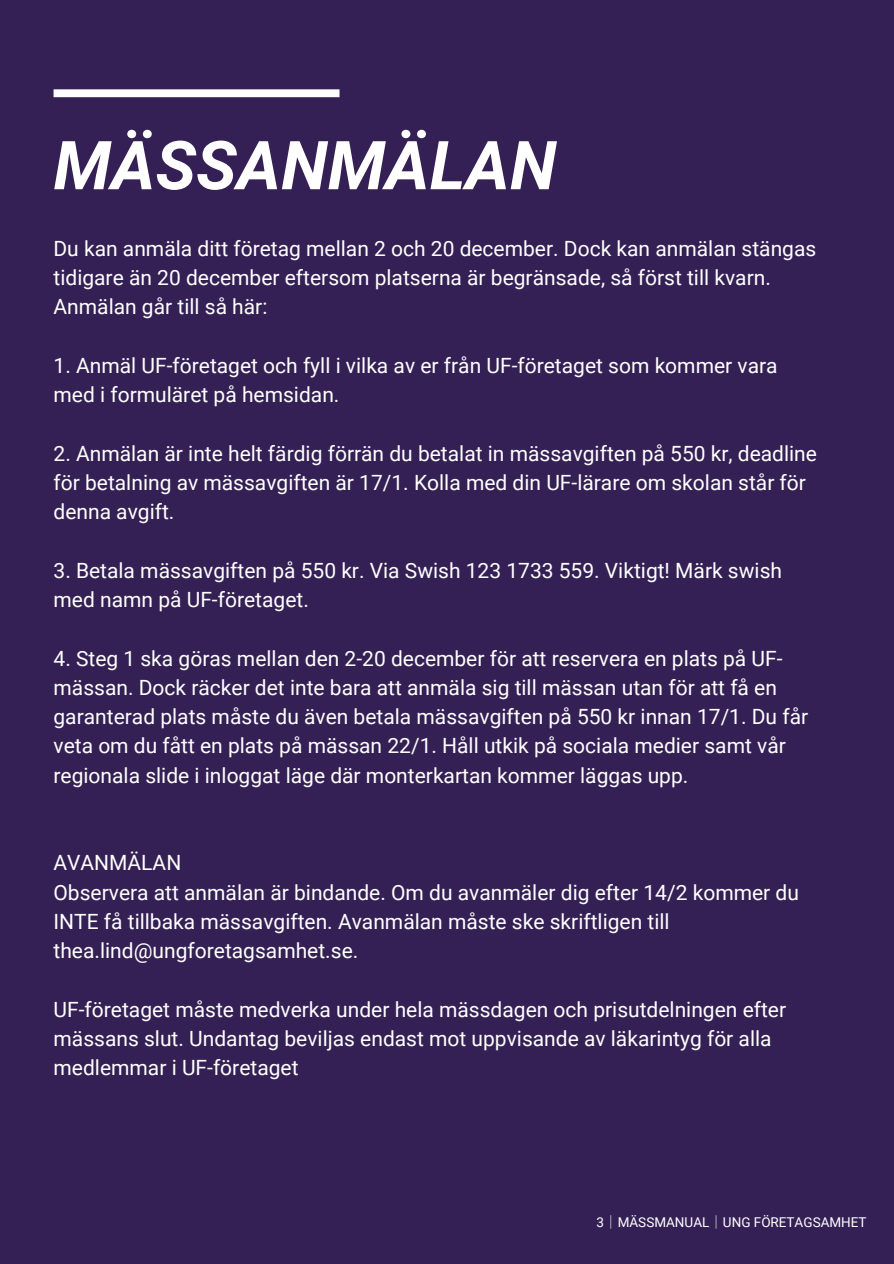
<style>
.page{position:relative;width:894px;height:1264px;background:#fff}
.page>*{position:absolute;margin:0;border:0;box-sizing:border-box;transform-origin:0 0}
.t1{font:italic 700 67.5px "Roboto";color:#fff}
.t2{font:21px/29.2px "Roboto";color:#fff}
.t3{font:13.5px "Roboto";color:#fff}
.s1{font-family:"Noto Sans CJ Ksc"}
</style>
<div class="page">
<div style="left:0;top:0;width:893px;height:1263px;background:#342054"></div>
<div style="left:53px;top:89px;width:286px;height:8px;background:#fff"></div>
<p class="t1" style="left:53px;top:127px;width:504px">MÄSSANMÄLAN</p>
<h1 class="t2" style="left:53px;top:234px;width:764px">Du kan anmäla ditt företag mellan 2 och 20 december. Dock kan anmälan stängas tidigare än 20 december eftersom platserna är begränsade, så först till kvarn.<br>Anmälan går till så här:</h1>
<h2 class="t2" style="left:53px;top:351px;width:725px">1. Anmäl UF-företaget och fyll i vilka av er från UF-företaget som kommer vara med i formuläret på hemsidan.</h2>
<h2 class="t2" style="left:53px;top:439px;width:764px">2. Anmälan är inte helt färdig förrän du betalat in mässavgiften på 550 kr, deadline för betalning av mässavgiften är 17/1. Kolla med din UF-lärare om skolan står för denna avgift.</h2>
<h2 class="t2" style="left:53px;top:556px;width:729px">3. Betala mässavgiften på 550 kr. Via Swish 123 1733 559. Viktigt! Märk swish med namn på UF-företaget.</h2>
<h2 class="t2" style="left:53px;top:643px;width:756px">4. Steg 1 ska göras mellan den 2-20 december för att reservera en plats på UF&shy;mässan. Dock räcker det inte bara att anmäla sig till mässan utan för att få en garanterad plats måste du även betala mässavgiften på 550 kr innan 17/1. Du får veta om du fått en plats på mässan 22/1. Håll utkik på sociala medier samt vår regionala slide i inloggat läge där monterkartan kommer läggas upp.</h2>
<h2 class="t2" style="left:53px;top:848px;width:746px">AVANMÄLAN<br>Observera att anmälan är bindande. Om du avanmäler dig efter 14/2 kommer du INTE få tillbaka mässavgiften. Avanmälan måste ske skriftligen till thea.lind@ungforetagsamhet.se.</h2>
<h2 class="t2" style="left:53px;top:994px;width:734px">UF-företaget måste medverka under hela mässdagen och prisutdelningen efter mässans slut. Undantag beviljas endast mot uppvisande av läkarintyg för alla medlemmar i UF-företaget</h2>
<h2 class="t3" style="left:596px;top:1213px;width:271px">3<span class="s1">│</span>MÄSSMANUAL<span class="s1">│</span>UNG FÖRETAGSAMHET</h2>
</div>
